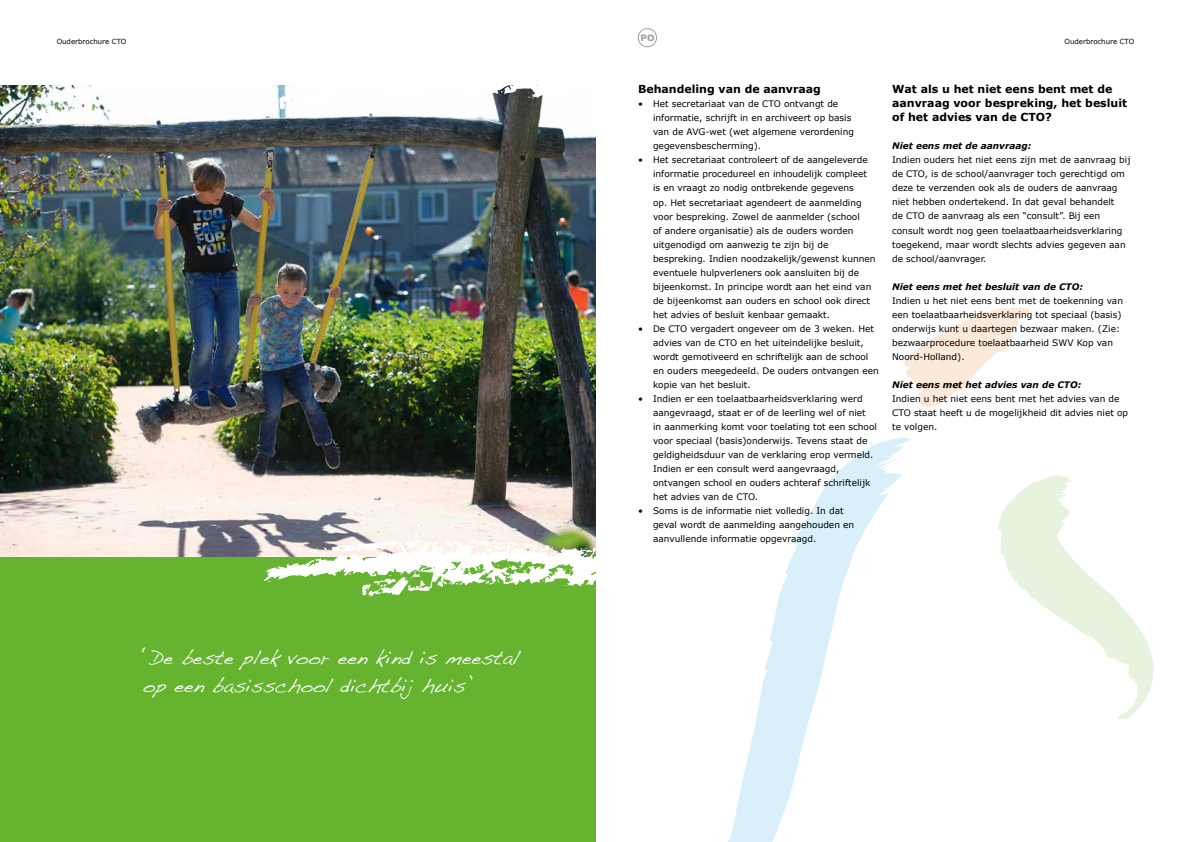
<style>
.page{position:relative;width:1191px;height:842px;background:#fff}
.page>*{position:absolute;margin:0;border:0;box-sizing:border-box;transform-origin:0 0}
.t1{font:17px/28px "Dakota";color:#fff}
.t2{font:700 11px/14px "Verdana";color:#000}
.t3{font:9px/14px "Verdana";color:#000}
.t4{font:italic 700 9px "Verdana";color:#000}
.t5{font:700 8.8px "Verdana";color:#9d9d9c}
.t6{font:7px "Verdana";color:#000}
</style>
<div class="page">
<svg style="left:904px;top:307px;width:126px;height:100px"></svg>
<svg style="left:728px;top:438px;width:184px;height:404px"></svg>
<svg style="left:998px;top:475px;width:155px;height:245px"></svg>
<div style="left:638px;top:28px;width:19px;height:19px;border:1px solid #9d9d9c;border-radius:50%"></div>
<div style="left:0;top:527px;width:595px;height:315px;background:#65b32e"></div>
<img style="left:0;top:85px;width:595px;height:472px">
<svg style="left:158px;top:85px;width:437px;height:26px"></svg>
<svg style="left:263px;top:537px;width:333px;height:60px"></svg>
<p class="t6" style="left:57px;top:37px;width:71px">Ouderbrochure CTO</p>
<p class="t5" style="left:640px;top:32px;width:15px">PO</p>
<p class="t6" style="left:1064px;top:37px;width:71px">Ouderbrochure CTO</p>
<h1 class="t1" style="left:143px;top:646px;width:378px">‘De beste plek voor een kind is meestal op een basisschool dichtbij huis’</h1>
<p class="t2" style="left:638px;top:83px;width:184px">Behandeling van de aanvraag</p>
<p class="t3" style="left:653px;top:97px;width:202px;text-indent:-15px">• Het secretariaat van de CTO ontvangt de informatie, schrijft in en archiveert op basis van de AVG-wet (wet algemene verordening gegevensbescherming).</p>
<p class="t3" style="left:653px;top:153px;width:224px;text-indent:-15px">• Het secretariaat controleert of de aangeleverde informatie procedureel en inhoudelijk compleet is en vraagt zo nodig ontbrekende gegevens<br>op. Het secretariaat agendeert de aanmelding voor bespreking. Zowel de aanmelder (school<br>of andere organisatie) als de ouders worden uitgenodigd om aanwezig te zijn bij de bespreking. Indien noodzakelijk/gewenst kunnen eventuele hulpverleners ook aansluiten bij de bijeenkomst. In principe wordt aan het eind van de bijeenkomst aan ouders en school ook direct het advies of besluit kenbaar gemaakt.</p>
<p class="t3" style="left:653px;top:321px;width:227px;text-indent:-15px">• De CTO vergadert ongeveer om de 3 weken. Het advies van de CTO en het uiteindelijke besluit, wordt gemotiveerd en schriftelijk aan de school en ouders meegedeeld. De ouders ontvangen een kopie van het besluit.</p>
<p class="t3" style="left:653px;top:391px;width:225px;text-indent:-15px">• Indien er een toelaatbaarheidsverklaring werd aangevraagd, staat er of de leerling wel of niet<br>in aanmerking komt voor toelating tot een school voor speciaal (basis)onderwijs. Tevens staat de geldigheidsduur van de verklaring erop vermeld.<br>Indien er een consult werd aangevraagd, ontvangen school en ouders achteraf schriftelijk het advies van de CTO.</p>
<p class="t3" style="left:653px;top:503px;width:203px;text-indent:-15px">• Soms is de informatie niet volledig. In dat geval wordt de aanmelding aangehouden en aanvullende informatie opgevraagd.</p>
<p class="t2" style="left:892px;top:83px;width:236px">Wat als u het niet eens bent met de aanvraag voor bespreking, het besluit of het advies van de CTO?</p>
<p class="t4" style="left:892px;top:140px;width:141px">Niet eens met de aanvraag:</p>
<p class="t3" style="left:892px;top:153px;width:240px">Indien ouders het niet eens zijn met de aanvraag bij de CTO, is de school/aanvrager toch gerechtigd om deze te verzenden ook als de ouders de aanvraag niet hebben ondertekend. In dat geval behandelt<br>de CTO de aanvraag als een “consult”. Bij een consult wordt nog geen toelaatbaarheidsverklaring toegekend, maar wordt slechts advies gegeven aan de school/aanvrager.</p>
<p class="t4" style="left:892px;top:280px;width:192px">Niet eens met het besluit van de CTO:</p>
<p class="t3" style="left:892px;top:293px;width:232px">Indien u het niet eens bent met de toekenning van een toelaatbaarheidsverklaring tot speciaal (basis) onderwijs kunt u daartegen bezwaar maken. (Zie: bezwaarprocedure toelaatbaarheid SWV Kop van Noord-Holland).</p>
<p class="t4" style="left:892px;top:378px;width:191px">Niet eens met het advies van de CTO:</p>
<p class="t3" style="left:892px;top:391px;width:237px">Indien u het niet eens bent met het advies van de<br>CTO staat heeft u de mogelijkheid dit advies niet op te volgen.</p>
</div>
